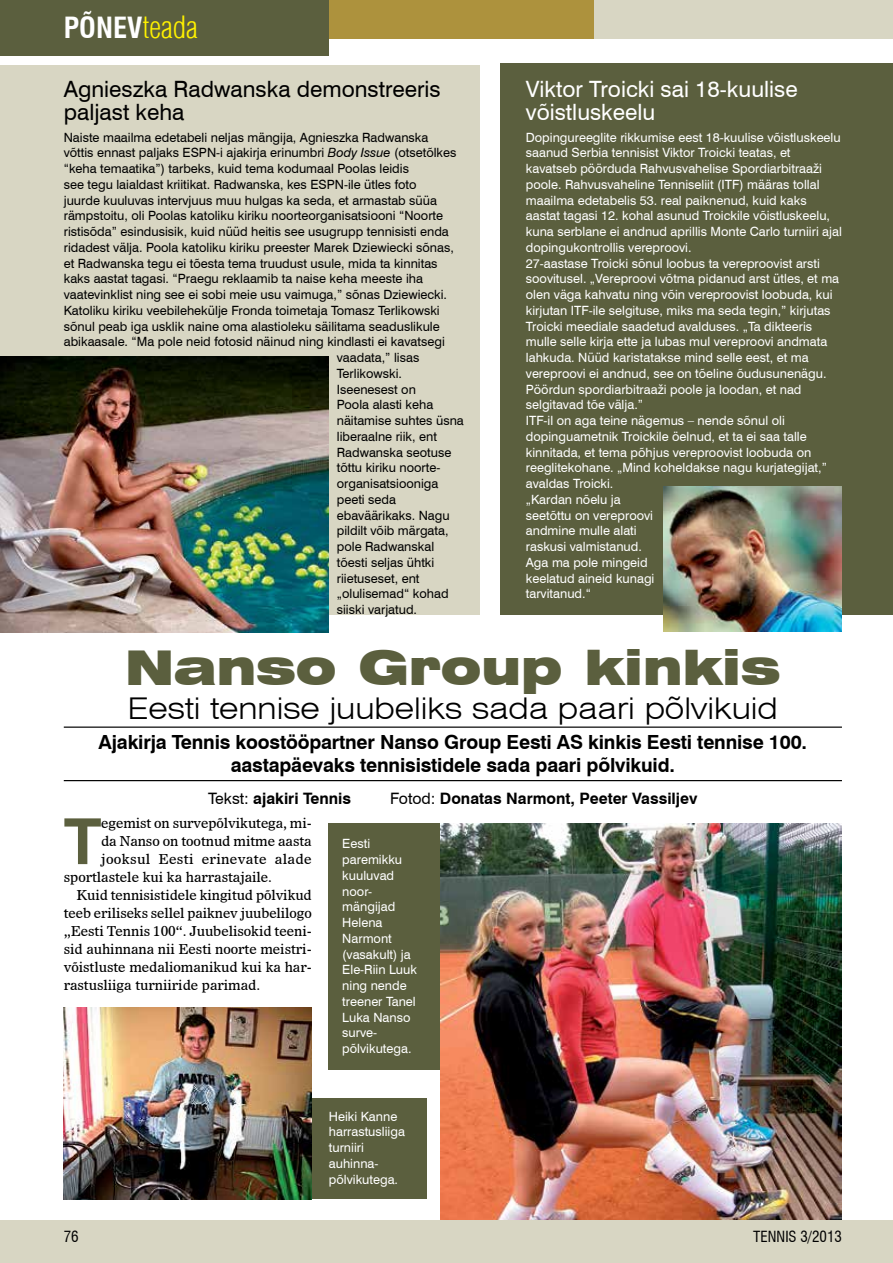
<style>
.page{position:relative;width:893px;height:1263px;background:#fff}
.page>*{position:absolute;margin:0;border:0;box-sizing:border-box;transform-origin:0 0}
.t1{font:700 63.6px "Swiss 721 BT";color:#5b5f3e}
.t2{font:900 expanded 48px "Swiss 721 BT";letter-spacing:-.01em;color:#5b5f3e}
.t3{font:300 expanded 30px "Swiss 721 BT";color:#000}
.t4{font:700 condensed 28.5px "Swiss 721 BT";color:#fff}
.t5{font:22.5px/22.5px "Swiss 721 BT";color:#000}
.t6{font:22.5px/22.5px "Swiss 721 BT";color:#fff}
.t7{font:700 19.5px/22.5px "Swiss 721 BT";letter-spacing:-.01em;color:#000;text-align:center}
.t8{font:700 15.75px "Swiss 721 BT";color:#000}
.t9{font:condensed 15px "Swiss 721 BT";color:#000}
.t10{font:13.5px "Dutch 811 BT Roman D";letter-spacing:-.005em;color:#000}
.t11{font:13.5px "Dutch 811 BT Roman D";letter-spacing:.02em;color:#000}
.t12{font:12.75px/15.8px "Swiss 721 BT";color:#fff}
.t13{font:12.75px "Swiss 721 BT";color:#000}
.s1{font-family:"Switzerland Cond Light Plain";font-weight:400;font-stretch:normal;font-size:30px;color:#fff200}
.s2{font-style:italic}
.s3{font-weight:400}
</style>
<div class="page">
<div style="left:501px;top:64px;width:392px;height:551px;background:#5b5f3e"></div>
<div style="left:0;top:65px;width:479px;height:550px;background:#d8d6c3"></div>
<div style="left:329px;top:824px;width:124px;height:246px;background:#5b5f3e"></div>
<div style="left:309px;top:1099px;width:118px;height:100px;background:#5b5f3e"></div>
<img style="left:64px;top:1008px;width:248px;height:191px">
<img style="left:441px;top:824px;width:401px;height:396px">
<hr style="left:64px;top:726px;width:778px;height:2px;background:#000">
<hr style="left:64px;top:780px;width:778px;height:1px;background:#000">
<img style="left:0;top:356px;width:329px;height:277px">
<img style="left:663px;top:487px;width:179px;height:144px">
<div style="left:577px;top:0;width:316px;height:38px;background:#d8d6c3"></div>
<div style="left:309px;top:0;width:285px;height:38px;background:#ad923d"></div>
<div style="left:0;top:0;width:329px;height:55px;background:#5b5f3e"></div>
<div style="left:0;top:1220px;width:893px;height:43px;background:#d8d6c3"></div>
<h3 class="t4" style="left:64px;top:11px;width:135px">PÕNEV<span class="s1">teada</span></h3>
<h3 class="t5" style="left:64px;top:77px;width:378px">Agnieszka Radwanska demonstreeris paljast keha</h3>
<p class="t13" style="left:64px;top:128px;width:366px">Naiste maailma edetabeli neljas mängija, Agnieszka Radwanska</p>
<p class="t13" style="left:64px;top:144px;width:394px">võttis ennast paljaks ESPN-i ajakirja erinumbri <span class="s2">Body Issue</span> (otsetõlkes</p>
<p class="t13" style="left:64px;top:160px;width:347px">“keha temaatika”) tarbeks, kuid tema kodumaal Poolas leidis</p>
<p class="t13" style="left:64px;top:175px;width:354px">see tegu laialdast kriitikat. Radwanska, kes ESPN-ile ütles foto</p>
<p class="t13" style="left:64px;top:191px;width:375px">juurde kuuluvas intervjuus muu hulgas ka seda, et armastab süüa</p>
<p class="t13" style="left:64px;top:207px;width:381px">rämpstoitu, oli Poolas katoliku kiriku noorteorganisatsiooni “Noorte</p>
<p class="t13" style="left:64px;top:223px;width:387px">ristisõda” esindusisik, kuid nüüd heitis see usugrupp tennisisti enda</p>
<p class="t13" style="left:64px;top:238px;width:392px">ridadest välja. Poola katoliku kiriku preester Marek Dziewiecki sõnas,</p>
<p class="t13" style="left:64px;top:254px;width:375px">et Radwanska tegu ei tõesta tema truudust usule, mida ta kinnitas</p>
<p class="t13" style="left:64px;top:270px;width:361px">kaks aastat tagasi. “Praegu reklaamib ta naise keha meeste iha</p>
<p class="t13" style="left:64px;top:286px;width:385px">vaatevinklist ning see ei sobi meie usu vaimuga,” sõnas Dziewiecki.</p>
<p class="t13" style="left:64px;top:301px;width:377px">Katoliku kiriku veebilehekülje Fronda toimetaja Tomasz Terlikowski</p>
<p class="t13" style="left:64px;top:317px;width:377px">sõnul peab iga usklik naine oma alastioleku säilitama seaduslikule</p>
<p class="t13" style="left:64px;top:333px;width:383px">abikaasale. “Ma pole neid fotosid näinud ning kindlasti ei kavatsegi</p>
<p class="t13" style="left:337px;top:349px;width:84px">vaadata,” lisas</p>
<p class="t13" style="left:337px;top:364px;width:67px">Terlikowski.</p>
<p class="t13" style="left:337px;top:380px;width:81px">Iseenesest on</p>
<p class="t13" style="left:337px;top:396px;width:98px">Poola alasti keha</p>
<p class="t13" style="left:337px;top:412px;width:129px">näitamise suhtes üsna</p>
<p class="t13" style="left:337px;top:427px;width:102px">liberaalne riik, ent</p>
<p class="t13" style="left:337px;top:443px;width:116px">Radwanska seotuse</p>
<p class="t13" style="left:337px;top:459px;width:105px">tõttu kiriku noorte-</p>
<p class="t13" style="left:337px;top:475px;width:103px">organisatsiooniga</p>
<p class="t13" style="left:337px;top:490px;width:61px">peeti seda</p>
<p class="t13" style="left:337px;top:506px;width:114px">ebaväärikaks. Nagu</p>
<p class="t13" style="left:337px;top:522px;width:113px">pildilt võib märgata,</p>
<p class="t13" style="left:337px;top:538px;width:99px">pole Radwanskal</p>
<p class="t13" style="left:337px;top:553px;width:99px">tõesti seljas ühtki</p>
<p class="t13" style="left:337px;top:569px;width:84px">riietuseset, ent</p>
<p class="t13" style="left:337px;top:585px;width:113px">„olulisemad“ kohad</p>
<p class="t13" style="left:337px;top:601px;width:82px">siiski varjatud.</p>
<h3 class="t6" style="left:526px;top:77px;width:273px">Viktor Troicki sai 18-kuulise võistluskeelu</h3>
<p class="t12" style="left:526px;top:129px;width:318px">Dopingureeglite rikkumise eest 18-kuulise võistluskeelu saanud Serbia tennisist Viktor Troicki teatas, et kavatseb pöörduda Rahvusvahelise Spordiarbitraaži poole. Rahvusvaheline Tenniseliit (ITF) määras tollal maailma edetabelis 53. real paiknenud, kuid kaks aastat tagasi 12. kohal asunud Troickile võistluskeelu, kuna serblane ei andnud aprillis Monte Carlo turniiri ajal dopingukontrollis vereproovi.<br>27-aastase Troicki sõnul loobus ta vereproovist arsti soovitusel. „Vereproovi võtma pidanud arst ütles, et ma olen väga kahvatu ning võin vereproovist loobuda, kui kirjutan ITF-ile selgituse, miks ma seda tegin,” kirjutas Troicki meediale saadetud avalduses. „Ta dikteeris mulle selle kirja ette ja lubas mul vereproovi andmata lahkuda. Nüüd karistatakse mind selle eest, et ma vereproovi ei andnud, see on tõeline õudusunenägu.<br>Pöördun spordiarbitraaži poole ja loodan, et nad selgitavad tõe välja.”<br>ITF-il on aga teine nägemus – nende sõnul oli dopinguametnik Troickile öelnud, et ta ei saa talle kinnitada, et tema põhjus vereproovist loobuda on reeglitekohane. „Mind koheldakse nagu kurjategijat,” avaldas Troicki.<br>„Kardan nõelu ja<br>seetõttu on vereproovi<br>andmine mulle alati<br>raskusi valmistanud.<br>Aga ma pole mingeid<br>keelatud aineid kunagi<br>tarvitanud.“</p>
<h2 class="t2" style="left:125px;top:638px;width:658px">Nanso Group kinkis</h2>
<h3 class="t3" style="left:128px;top:690px;width:652px">Eesti tennise juubeliks sada paari põlvikuid</h3>
<h3 class="t7" style="left:99px;top:730px;width:710px">Ajakirja Tennis koostööpartner Nanso Group Eesti AS kinkis Eesti tennise 100. aastapäevaks tennisistidele sada paari põlvikuid.</h3>
<p class="t8" style="left:208px;top:787px;width:144px"><span class="s3">Tekst:</span> ajakiri Tennis</p>
<p class="t8" style="left:390px;top:787px;width:309px"><span class="s3">Fotod:</span> Donatas Narmont, Peeter Vassiljev</p>
<h1 class="t1" style="left:64px;top:797px;width:39px">T</h1>
<p class="t10" style="left:101px;top:814px;width:212px">egemist on survepõlvikutega, mi-</p>
<p class="t10" style="left:101px;top:832px;width:212px">da Nanso on tootnud mitme aasta</p>
<p class="t11" style="left:101px;top:850px;width:212px">jooksul Eesti erinevate alade</p>
<p class="t10" style="left:64px;top:868px;width:210px">sportlastele kui ka harrastajaile.</p>
<p class="t10" style="left:77px;top:886px;width:237px">Kuid tennisistidele kingitud põlvikud</p>
<p class="t10" style="left:64px;top:904px;width:250px">teeb eriliseks sellel paiknev juubelilogo</p>
<p class="t10" style="left:64px;top:922px;width:249px">„Eesti Tennis 100“. Juubelisokid teeni-</p>
<p class="t10" style="left:64px;top:940px;width:249px">sid auhinnana nii Eesti noorte meistri-</p>
<p class="t10" style="left:64px;top:958px;width:249px">võistluste medaliomanikud kui ka har-</p>
<p class="t10" style="left:64px;top:976px;width:198px">rastusliiga turniiride parimad.</p>
<p class="t12" style="left:342px;top:835px;width:76px">Eesti paremikku kuuluvad noor&shy;mängijad<br>Helena<br>Narmont (vasakult) ja<br>Ele-Riin Luuk ning nende treener Tanel<br>Luka Nanso surve&shy;põlvikutega.</p>
<p class="t12" style="left:329px;top:1108px;width:78px">Heiki Kanne harrastusliiga turniiri auhinna&shy;põlvikutega.</p>
<p class="t9" style="left:64px;top:1227px;width:16px">76</p>
<p class="t9" style="left:753px;top:1227px;width:90px">TENNIS 3/2013</p>
</div>
